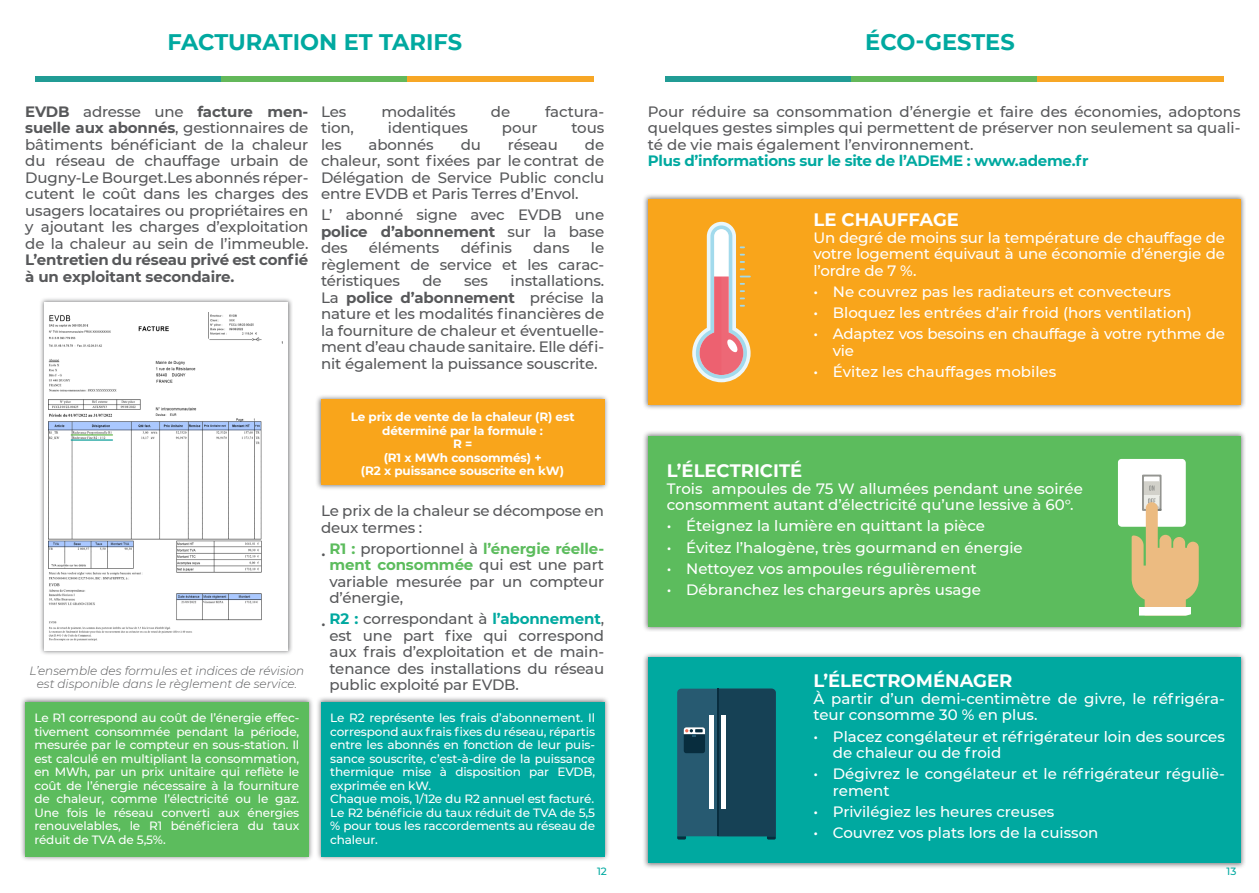
<style>
.page{position:relative;width:1259px;height:893px;background:#fff}
.page>*{position:absolute;margin:0;border:0;box-sizing:border-box;transform-origin:0 0}
.t1{font:700 22.5px "Montserrat";color:#00a9a0}
.Inter{font:700 18px "Montserrat";color:#fff}
.texte_courant_gris{font:500 15px/16.5px "Montserrat";letter-spacing:-.01em;color:#57585a;text-align:justify}
.texte_intro{font:500 15px/16.5px "Montserrat";color:#fff}
.texte_sommaire{font:500 15px/16.5px "Montserrat";color:#57585a;text-align:justify}
.texte_sommaire-2{font:700 15px "Montserrat";letter-spacing:-.02em;color:#00a9a0}
.texte_intro-2{font:500 15px/16.5px "Montserrat";letter-spacing:-.02em;color:#fff}
.texte_courant_gris-2{font:500 12px/13.5px "Montserrat";letter-spacing:-.01em;color:#fff;text-align:justify}
.texte_courant_gris-3{font:700 12px/13.5px "Montserrat";letter-spacing:-.01em;color:#fff;text-align:center}
.texte_courant{font:italic 300 12px/13.5px "Montserrat";color:#57585a;text-align:center}
.t2{font:500 10.5px "Montserrat";color:#00a9a0}
.s1{font-weight:700}
.s2{font-weight:700;color:#5cbc5d}
.s3{font-weight:700;color:#00a9a0}
</style>
<div class="page">
<div style="left:36px;top:77px;width:186px;height:5px;background:#219c95"></div>
<div style="left:222px;top:77px;width:186px;height:5px;background:#63b85a"></div>
<div style="left:408px;top:77px;width:186px;height:5px;background:#f7a726"></div>
<div style="left:665px;top:77px;width:186px;height:5px;background:#219c95"></div>
<div style="left:851px;top:77px;width:186px;height:5px;background:#63b85a"></div>
<div style="left:1037px;top:77px;width:186px;height:5px;background:#f7a726"></div>
<div style="left:39px;top:297px;width:254px;height:359px;background:#57585a;opacity:.75"></div>
<div style="left:44px;top:302px;width:244px;height:349px;background:#fff"></div>
<img style="left:48px;top:312px;width:235px;height:328px">
<div style="left:315px;top:394px;width:295px;height:96px;background:#57585a;opacity:.75"></div>
<div style="left:321px;top:400px;width:283px;height:85px;background:#f9a51b"></div>
<div style="left:20px;top:696px;width:294px;height:166px;background:#57585a;opacity:.75"></div>
<div style="left:25px;top:702px;width:283px;height:154px;background:#5cbc5d"></div>
<div style="left:315px;top:696px;width:295px;height:166px;background:#57585a;opacity:.75"></div>
<div style="left:321px;top:702px;width:283px;height:154px;background:#00a9a0"></div>
<div style="left:642px;top:193px;width:604px;height:217px;background:#57585a;opacity:.75"></div>
<div style="left:648px;top:199px;width:592px;height:206px;background:#f9a51b"></div>
<div style="left:642px;top:431px;width:604px;height:201px;background:#57585a;opacity:.75"></div>
<div style="left:648px;top:436px;width:592px;height:190px;background:#5cbc5d"></div>
<div style="left:642px;top:652px;width:604px;height:217px;background:#57585a;opacity:.75"></div>
<div style="left:648px;top:658px;width:592px;height:205px;background:#00a9a0"></div>
<svg style="left:677px;top:689px;width:99px;height:150px"></svg>
<svg style="left:692px;top:222px;width:59px;height:160px"></svg>
<div style="left:1117px;top:459px;width:68px;height:68px;background:#fff;border-radius:4px"></div>
<div style="left:1142px;top:475px;width:19px;height:36px;background:#949591"></div>
<svg style="left:1131px;top:476px;width:67px;height:131px"></svg>
<div style="left:1139px;top:607px;width:52px;height:9px;background:#fff"></div>
<p class="t1" style="left:167px;top:26px;width:296px">FACTURATION ET TARIFS</p>
<p class="texte_courant_gris" style="left:25px;top:102px;width:285px"><span class="s1">EVDB</span> adresse une <span class="s1">facture men&shy;suelle aux abonnés</span>, gestionnaires de bâtiments bénéficiant de la chaleur du réseau de chauffage urbain de Dugny-Le Bourget.Les abonnés réper&shy;cutent le coût dans les charges des usagers locataires ou propriétaires en y ajoutant les charges d’exploitation de la chaleur au sein de l’immeuble.<br><span class="s1">L’entretien du réseau privé est confié à un exploitant secondaire.</span></p>
<p class="texte_courant_gris" style="left:321px;top:102px;width:27px">Les</p>
<p class="texte_courant_gris" style="left:381px;top:102px;width:76px">modalités</p>
<p class="texte_courant_gris" style="left:491px;top:102px;width:21px">de</p>
<p class="texte_courant_gris" style="left:545px;top:102px;width:60px">factura-</p>
<p class="texte_courant_gris" style="left:321px;top:119px;width:34px">tion,</p>
<p class="texte_courant_gris" style="left:388px;top:119px;width:81px">identiques</p>
<p class="texte_courant_gris" style="left:502px;top:119px;width:37px">pour</p>
<p class="texte_courant_gris" style="left:571px;top:119px;width:34px">tous</p>
<p class="texte_courant_gris" style="left:321px;top:135px;width:22px">les</p>
<p class="texte_courant_gris" style="left:369px;top:135px;width:66px">abonnés</p>
<p class="texte_courant_gris" style="left:461px;top:135px;width:22px">du</p>
<p class="texte_courant_gris" style="left:508px;top:135px;width:51px">réseau</p>
<p class="texte_courant_gris" style="left:321px;top:135px;width:285px;text-indent:264px">de chaleur, sont fixées par le contrat de Délégation de Service Public conclu entre EVDB et Paris Terres d’Envol.</p>
<p class="texte_courant_gris" style="left:321px;top:206px;width:285px">L’ abonné signe avec EVDB une <span class="s1">police d’abonnement</span> sur la base des</p>
<p class="texte_courant_gris" style="left:369px;top:239px;width:72px">éléments</p>
<p class="texte_courant_gris" style="left:461px;top:239px;width:53px">définis</p>
<p class="texte_courant_gris" style="left:533px;top:239px;width:38px">dans</p>
<p class="texte_courant_gris" style="left:321px;top:239px;width:285px;text-indent:270px">le règlement de service et les carac&shy;téristiques</p>
<p class="texte_courant_gris" style="left:321px;top:272px;width:285px;text-indent:190px">installations.<br>La <span class="s1">police d’abonnement</span> précise la nature et les modalités financières de la fourniture de chaleur et éventuelle&shy;ment d’eau chaude sanitaire. Elle défi&shy;nit également la puissance souscrite.</p>
<p class="texte_courant_gris" style="left:422px;top:272px;width:21px">de</p>
<p class="texte_courant_gris" style="left:464px;top:272px;width:25px">ses</p>
<p class="texte_courant_gris-3" style="left:351px;top:409px;width:225px">Le prix de vente de la chaleur (R) est déterminé par la formule :</p>
<p class="texte_courant_gris-3" style="left:361px;top:436px;width:205px">R =<br>(R1 x MWh consommés) +<br>(R2 x puissance souscrite en kW)</p>
<p class="texte_courant_gris" style="left:321px;top:502px;width:285px">Le prix de la chaleur se décompose en deux termes :</p>
<p class="texte_courant_gris" style="left:329px;top:540px;width:276px;text-indent:-8px">• <span class="s2">R1 :</span> proportionnel à <span class="s2">l’énergie réelle&shy;ment consommée</span> qui est une part variable mesurée par un compteur d’énergie,</p>
<p class="texte_courant_gris" style="left:329px;top:610px;width:276px;text-indent:-8px">• <span class="s3">R2 :</span> correspondant à <span class="s3">l’abonnement</span>, est une part fixe qui correspond aux frais d’exploitation et de main&shy;tenance des installations du réseau public exploité par EVDB.</p>
<p class="texte_courant" style="left:30px;top:664px;width:276px">L’ensemble des formules et indices de révision est disponible dans le règlement de service.</p>
<p class="texte_courant_gris-2" style="left:34px;top:711px;width:266px">Le R1 correspond au coût de l’énergie effec&shy;tivement consommée pendant la période, mesurée par le compteur en sous-station. Il est calculé en multipliant la consommation, en MWh, par un prix unitaire qui reflète le coût de l’énergie nécessaire à la fourniture de chaleur, comme l’électricité ou le gaz.<br>Une fois le réseau converti aux énergies renouvelables, le R1 bénéficiera du taux réduit de TVA de 5,5%.</p>
<p class="texte_courant_gris-2" style="left:330px;top:711px;width:266px">Le R2 représente les frais d’abonnement. Il correspond aux frais fixes du réseau, répartis entre les abonnés en fonction de leur puis&shy;sance souscrite, c’est-à-dire de la puissance thermique mise à disposition par EVDB, exprimée en kW.</p>
<p class="texte_courant_gris-2" style="left:330px;top:792px;width:265px">Chaque mois, 1/12e du R2 annuel est facturé.</p>
<p class="texte_courant_gris-2" style="left:330px;top:805px;width:266px">Le R2 bénéficie du taux réduit de TVA de 5,5 % pour tous les raccordements au réseau de chaleur.</p>
<p class="t1" style="left:865px;top:26px;width:151px">ÉCO-GESTES</p>
<p class="texte_sommaire" style="left:648px;top:102px;width:594px">Pour réduire sa consommation d’énergie et faire des économies, adoptons quelques gestes simples qui permettent de préserver non seulement sa quali&shy;té de vie mais également l’environnement.</p>
<p class="texte_sommaire-2" style="left:648px;top:150px;width:442px">Plus d’informations sur le site de l’ADEME : www.ademe.fr</p>
<p class="Inter" style="left:813px;top:207px;width:147px">LE CHAUFFAGE</p>
<p class="texte_intro" style="left:813px;top:229px;width:413px;text-align:justify">Un degré de moins sur la température de chauffage de votre logement équivaut à une économie d’énergie de l’ordre de 7 %.</p>
<p class="texte_intro" style="left:813px;top:283px;width:359px">• Ne couvrez pas les radiateurs et convecteurs</p>
<p class="texte_intro" style="left:813px;top:304px;width:380px">• Bloquez les entrées d’air froid (hors ventilation)</p>
<p class="texte_intro-2" style="left:833px;top:325px;width:393px;text-indent:-19px">• Adaptez vos besoins en chauffage à votre rythme de vie</p>
<p class="texte_intro" style="left:813px;top:363px;width:244px">• Évitez les chauffages mobiles</p>
<p class="Inter" style="left:667px;top:458px;width:137px">L’ÉLECTRICITÉ</p>
<p class="texte_intro" style="left:667px;top:480px;width:417px">Trois ampoules de 75 W allumées pendant une soirée consomment autant d’électricité qu’une lessive à 60°.</p>
<p class="texte_intro" style="left:667px;top:517px;width:320px">• Éteignez la lumière en quittant la pièce</p>
<p class="texte_intro" style="left:667px;top:538px;width:357px">• Évitez l’halogène, très gourmand en énergie</p>
<p class="texte_intro" style="left:667px;top:559px;width:311px">• Nettoyez vos ampoules régulièrement</p>
<p class="texte_intro" style="left:667px;top:581px;width:316px">• Débranchez les chargeurs après usage</p>
<p class="Inter" style="left:813px;top:668px;width:200px">L’ÉLECTROMÉNAGER</p>
<p class="texte_intro" style="left:813px;top:690px;width:413px">À partir d’un demi-centimètre de givre, le réfrigéra&shy;teur consomme 30 % en plus.</p>
<p class="texte_intro" style="left:833px;top:727px;width:393px;text-indent:-19px">• Placez congélateur et réfrigérateur loin des sources de chaleur ou de froid</p>
<p class="texte_intro" style="left:833px;top:765px;width:393px;text-indent:-19px">• Dégivrez le congélateur et le réfrigérateur réguliè&shy;rement</p>
<p class="texte_intro" style="left:813px;top:803px;width:242px">• Privilégiez les heures creuses</p>
<p class="texte_intro" style="left:813px;top:824px;width:286px">• Couvrez vos plats lors de la cuisson</p>
<p class="t2" style="left:597px;top:864px;width:11px">12</p>
<p class="t2" style="left:1226px;top:864px;width:11px">13</p>
</div>
